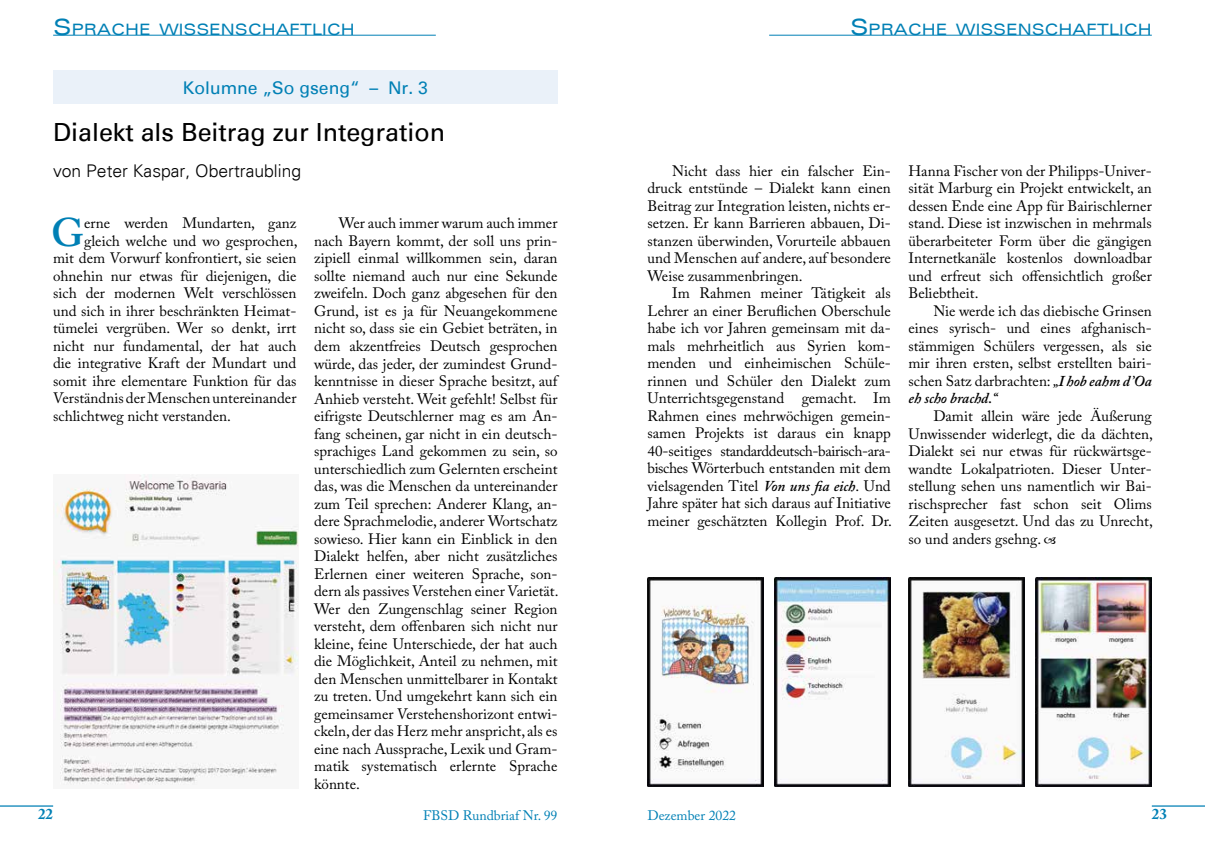
<style>
.page{position:relative;width:1205px;height:851px;background:#fff}
.page>*{position:absolute;margin:0;border:0;box-sizing:border-box;transform-origin:0 0}
.t1{font:600 39.62px "Adobe Caslon Pro";color:#0080b5}
.t2{font:25px "Univers";color:#000}
.t3{font:300 17.5px "Univers";color:#000}
.t4{font:17.5px "Univers";color:#0080b5}
.t5{font:expanded 15.75px "Univers";color:#0080b5}
.t6{font:15px/17.5px "Adobe Caslon Pro";color:#000;text-align:justify}
.t7{font:700 15px "Adobe Caslon Pro";color:#0080b5}
.t8{font:13.75px "Adobe Caslon Pro";color:#0080b5}
.s1{font-size:22.5px}
.s2{font-weight:600;font-style:italic}
</style>
<div class="page">
<hr style="left:0;top:805px;width:53px;height:1px;background:#0080b5">
<hr style="left:1152px;top:805px;width:53px;height:1px;background:#0080b5">
<img style="left:53px;top:475px;width:246px;height:310px">
<div style="left:53px;top:71px;width:504px;height:33px;background:#eaf1f9"></div>
<hr style="left:53px;top:35px;width:383px;height:1px;background:#0080b5">
<img style="left:908px;top:577px;width:116px;height:209px">
<img style="left:1036px;top:577px;width:116px;height:209px">
<img style="left:774px;top:577px;width:117px;height:209px">
<img style="left:647px;top:577px;width:117px;height:209px">
<hr style="left:769px;top:35px;width:383px;height:1px;background:#0080b5">
<p class="t5" style="left:53px;top:20px;width:303px"><span class="s1">S</span> PRACHE WISSENSCHAFTLICH</p>
<p class="t4" style="left:183px;top:77px;width:247px">Kolumne „So gseng“ – Nr. 3</p>
<h2 class="t2" style="left:53px;top:118px;width:393px">Dialekt als Beitrag zur Integration</h2>
<p class="t3" style="left:53px;top:160px;width:249px">von Peter Kaspar, Obertraubling</p>
<h1 class="t1" style="left:51px;top:209px;width:35px">G</h1>
<p class="t6" style="left:84px;top:214px;width:214px">erne werden Mundarten, ganz</p>
<p class="t6" style="left:314px;top:214px;width:246px;text-indent:25px">Wer auch immer warum auch immer nach Bayern kommt, der soll uns prin&shy;zipiell einmal willkommen sein, daran sollte niemand auch nur eine Sekunde zweifeln. Doch ganz abgesehen für den Grund, ist es ja für Neuangekommene nicht so, dass sie ein Gebiet beträten, in dem akzentfreies Deutsch gesprochen würde, das jeder, der zumindest Grund&shy;kenntnisse in dieser Sprache besitzt, auf Anhieb versteht. Weit gefehlt! Selbst für eifrigste Deutschlerner mag es am An&shy;fang scheinen, gar nicht in ein deutsch&shy;sprachiges Land gekommen zu sein, so unterschiedlich zum Gelernten erscheint das, was die Menschen da untereinander zum Teil sprechen: Anderer Klang, an&shy;dere Sprachmelodie, anderer Wortschatz sowieso. Hier kann ein Einblick in den Dialekt helfen, aber nicht zusätzliches Erlernen einer weiteren Sprache, son&shy;dern als passives Verstehen einer Varietät.<br>Wer den Zungenschlag seiner Region versteht, dem offenbaren sich nicht nur kleine, feine Unterschiede, der hat auch die Möglichkeit, Anteil zu nehmen, mit den Menschen unmittelbarer in Kontakt zu treten. Und umgekehrt kann sich ein gemeinsamer Verstehenshorizont entwi&shy;ckeln, der das Herz mehr anspricht, als es eine nach Aussprache, Lexik und Gram&shy;matik systematisch erlernte Sprache könnte.</p>
<p class="t6" style="left:84px;top:232px;width:215px">gleich welche und wo gesprochen,</p>
<p class="t6" style="left:53px;top:249px;width:245px">mit dem Vorwurf konfrontiert, sie seien</p>
<p class="t6" style="left:53px;top:267px;width:245px">ohnehin nur etwas für diejenigen, die</p>
<p class="t6" style="left:53px;top:284px;width:245px">sich der modernen Welt verschlössen</p>
<p class="t6" style="left:53px;top:302px;width:245px">und sich in ihrer beschränkten Heimat-</p>
<p class="t6" style="left:53px;top:319px;width:245px">tümelei vergrüben. Wer so denkt, irrt</p>
<p class="t6" style="left:53px;top:337px;width:245px">nicht nur fundamental, der hat auch</p>
<p class="t6" style="left:53px;top:354px;width:245px">die integrative Kraft der Mundart und</p>
<p class="t6" style="left:53px;top:372px;width:245px">somit ihre elementare Funktion für das</p>
<p class="t6" style="left:53px;top:389px;width:245px">Verständnis der Menschen untereinander</p>
<p class="t6" style="left:53px;top:407px;width:179px">schlichtweg nicht verstanden.</p>
<p class="t5" style="left:850px;top:20px;width:303px"><span class="s1">S</span> PRACHE WISSENSCHAFTLICH</p>
<p class="t6" style="left:647px;top:162px;width:245px;text-indent:25px">Nicht dass hier ein falscher Ein&shy;druck entstünde – Dialekt kann einen Beitrag zur Integration leisten, nichts er&shy;setzen. Er kann Barrieren abbauen, Di&shy;stanzen überwinden, Vorurteile abbauen und Menschen auf andere, auf besondere Weise zusammenbringen.</p>
<p class="t6" style="left:647px;top:284px;width:246px;text-indent:25px">Im Rahmen meiner Tätigkeit als Lehrer an einer Beruflichen Oberschule habe ich vor Jahren gemeinsam mit da&shy;mals mehrheitlich aus Syrien kom&shy;menden und einheimischen Schüle&shy;rinnen und Schüler den Dialekt zum Unterrichtsgegenstand gemacht. Im Rahmen eines mehrwöchigen gemein&shy;samen Projekts ist daraus ein knapp 40-seitiges standarddeutsch-bairisch-ara&shy;bisches Wörterbuch entstanden mit dem vielsagenden Titel <span class="s2">Von uns fia eich</span>. Und Jahre später hat sich daraus auf Initiative meiner geschätzten Kollegin Prof. Dr.</p>
<p class="t6" style="left:908px;top:162px;width:245px">Hanna Fischer von der Philipps-Univer&shy;sität Marburg ein Projekt entwickelt, an dessen Ende eine App für Bairischlerner stand. Diese ist inzwischen in mehrmals überarbeiteter Form über die gängigen Internetkanäle kostenlos downloadbar und erfreut sich offensichtlich großer Beliebtheit.</p>
<p class="t6" style="left:908px;top:302px;width:245px;text-indent:25px">Nie werde ich das diebische Grinsen eines syrisch- und eines afghanisch&shy;stämmigen Schülers vergessen, als sie mir ihren ersten, selbst erstellten bairi&shy;schen Satz darbrachten: <span class="s2">„I hob eahm d’Oa eh scho brachd.“</span></p>
<p class="t6" style="left:908px;top:407px;width:246px;text-indent:25px">Damit allein wäre jede Äußerung Unwissender widerlegt, die da dächten, Dialekt sei nur etwas für rückwärtsge&shy;wandte Lokalpatrioten. Dieser Unter&shy;stellung sehen uns namentlich wir Bai&shy;rischsprecher fast schon seit Olims Zeiten ausgesetzt. Und das zu Unrecht, so und anders gsehng.</p>
<p class="t7" style="left:38px;top:805px;width:16px">22</p>
<p class="t8" style="left:423px;top:807px;width:136px">FBSD Rundbriaf Nr. 99</p>
<p class="t8" style="left:647px;top:807px;width:90px">Dezember 2022</p>
<p class="t7" style="left:1152px;top:805px;width:16px">23</p>
</div>
